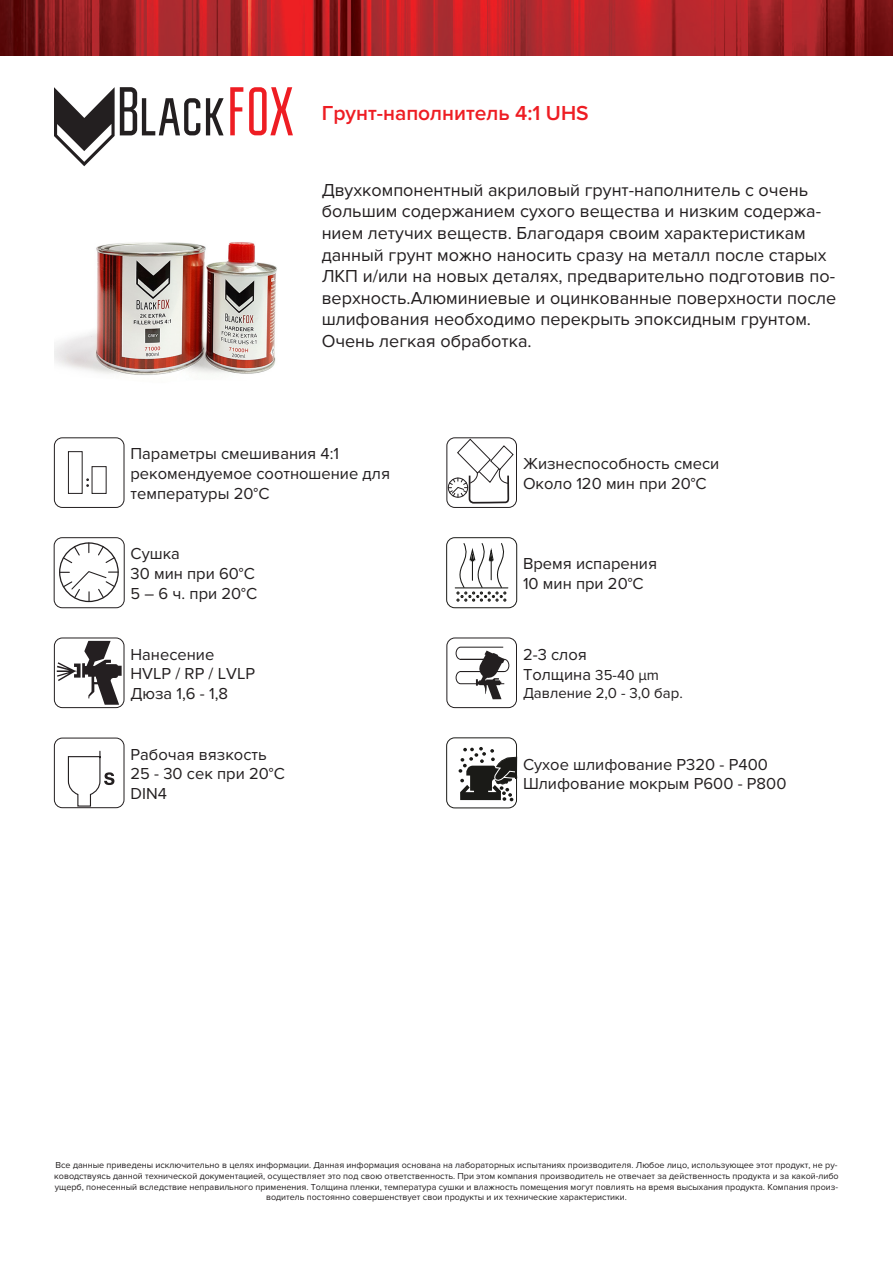
<style>
.page{position:relative;width:893px;height:1263px;background:#fff}
.page>*{position:absolute;margin:0;border:0;box-sizing:border-box;transform-origin:0 0}
.t1{font:600 21px "Proxima Nova";color:#ee1d23}
.t2{font:18px/21.6px "Proxima Nova";color:#231f20}
.t3{font:16.5px "Proxima Nova";color:#231f20}
.t4{font:15px "Proxima Nova";color:#231f20}
.t5{font:9px/10.8px "Proxima Nova";color:#231f20;text-align:center}
.s1{font-size:15px}
</style>
<div class="page">
<svg style="left:230px;top:87px;width:13px;height:48px"></svg>
<svg style="left:249px;top:87px;width:44px;height:48px"></svg>
<svg style="left:54px;top:87px;width:146px;height:79px"></svg>
<svg style="left:206px;top:98px;width:18px;height:37px"></svg>
<img style="left:0;top:0;width:893px;height:55px">
<img style="left:54px;top:242px;width:223px;height:133px">
<div style="left:54px;top:437px;width:70px;height:71px;border:1px solid #231f20;border-radius:8px"></div>
<svg style="left:86px;top:478px;width:3px;height:9px"></svg>
<div style="left:68px;top:451px;width:15px;height:43px;border:1px solid #231f20"></div>
<div style="left:92px;top:466px;width:15px;height:28px;border:1px solid #231f20"></div>
<div style="left:54px;top:537px;width:70px;height:71px;border:1px solid #231f20;border-radius:8px"></div>
<svg style="left:62px;top:545px;width:18px;height:19px"></svg>
<svg style="left:98px;top:545px;width:18px;height:18px"></svg>
<svg style="left:60px;top:570px;width:58px;height:31px"></svg>
<div style="left:54px;top:738px;width:70px;height:70px;border:1px solid #231f20;border-radius:8px"></div>
<svg style="left:67px;top:750px;width:47px;height:57px"></svg>
<svg style="left:55px;top:638px;width:69px;height:69px"></svg>
<div style="left:54px;top:638px;width:70px;height:70px;border:1px solid #231f20;border-radius:8px"></div>
<svg style="left:57px;top:641px;width:65px;height:64px"></svg>
<div style="left:446px;top:638px;width:71px;height:70px;border:1px solid #231f20;border-radius:8px"></div>
<svg style="left:455px;top:646px;width:54px;height:53px"></svg>
<div style="left:446px;top:537px;width:71px;height:71px;border:1px solid #1a1a17;border-radius:8px"></div>
<svg style="left:454px;top:543px;width:55px;height:58px"></svg>
<div style="left:446px;top:437px;width:71px;height:71px;border:1px solid #231f20;border-radius:8px"></div>
<svg style="left:448px;top:438px;width:66px;height:67px"></svg>
<div style="left:446px;top:738px;width:71px;height:70px;border:1px solid #1a1a17;border-radius:8px"></div>
<svg style="left:459px;top:747px;width:58px;height:54px"></svg>
<p class="t1" style="left:322px;top:101px;width:269px">Грунт-наполнитель 4:1 UHS</p>
<p class="t2" style="left:322px;top:179px;width:516px">Двухкомпонентный акриловый грунт-наполнитель с очень большим содержанием сухого вещества и низким содержа&shy;нием летучих веществ. Благодаря своим характеристикам данный грунт можно наносить сразу на металл после старых ЛКП и/или на новых деталях, предварительно подготовив по&shy;верхность.Алюминиевые и оцинкованные поверхности после шлифования необходимо перекрыть эпоксидным грунтом.<br>Очень легкая обработка.</p>
<p class="t3" style="left:131px;top:444px;width:210px">Параметры смешивания 4:1</p>
<p class="t3" style="left:131px;top:464px;width:261px">рекомендуемое соотношение для</p>
<p class="t3" style="left:131px;top:484px;width:140px">температуры 20°C</p>
<p class="t3" style="left:131px;top:544px;width:51px">Сушка</p>
<p class="t3" style="left:131px;top:564px;width:126px">30 мин при 60°C</p>
<p class="t3" style="left:131px;top:584px;width:128px">5 – 6 ч. при 20°C</p>
<p class="t3" style="left:131px;top:644px;width:85px">Нанесение</p>
<p class="t3" style="left:131px;top:664px;width:126px">HVLP / RP / LVLP</p>
<p class="t3" style="left:131px;top:684px;width:99px">Дюза 1,6 - 1,8</p>
<p class="t3" style="left:131px;top:745px;width:138px">Рабочая вязкость</p>
<p class="t3" style="left:131px;top:764px;width:156px">25 - 30 сек при 20°C</p>
<p class="t3" style="left:131px;top:784px;width:38px">DIN4</p>
<p class="t3" style="left:523px;top:454px;width:198px">Жизнеспособность смеси</p>
<p class="t3" style="left:523px;top:474px;width:185px">Около 120 мин при 20°C</p>
<p class="t3" style="left:523px;top:554px;width:136px">Время испарения</p>
<p class="t3" style="left:523px;top:574px;width:122px">10 мин при 20°C</p>
<p class="t3" style="left:523px;top:645px;width:65px">2-3 слоя</p>
<p class="t3" style="left:523px;top:665px;width:138px">Толщина <span class="s1">35-40 µm</span></p>
<p class="t4" style="left:523px;top:685px;width:161px">Давление 2,0 - 3,0 бар.</p>
<p class="t3" style="left:523px;top:754px;width:246px">Сухое шлифование P320 - P400</p>
<p class="t3" style="left:523px;top:774px;width:265px">Шлифование мокрым P600 - P800</p>
<p class="t5" style="left:54px;top:1160px;width:786px">Все данные приведены исключительно в целях информации. Данная информация основана на лабораторных испытаниях производителя. Любое лицо, использующее этот продукт, не ру&shy;ководствуясь данной технической документацией, осуществляет это под свою ответственность. При этом компания производитель не отвечает за действенность продукта и за какой-либо ущерб, понесенный вследствие неправильного применения. Толщина пленки, температура сушки и влажность помещения могут повлиять на время высыхания продукта. Компания произ&shy;водитель постоянно совершенствует свои продукты и их технические характеристики.</p>
</div>
